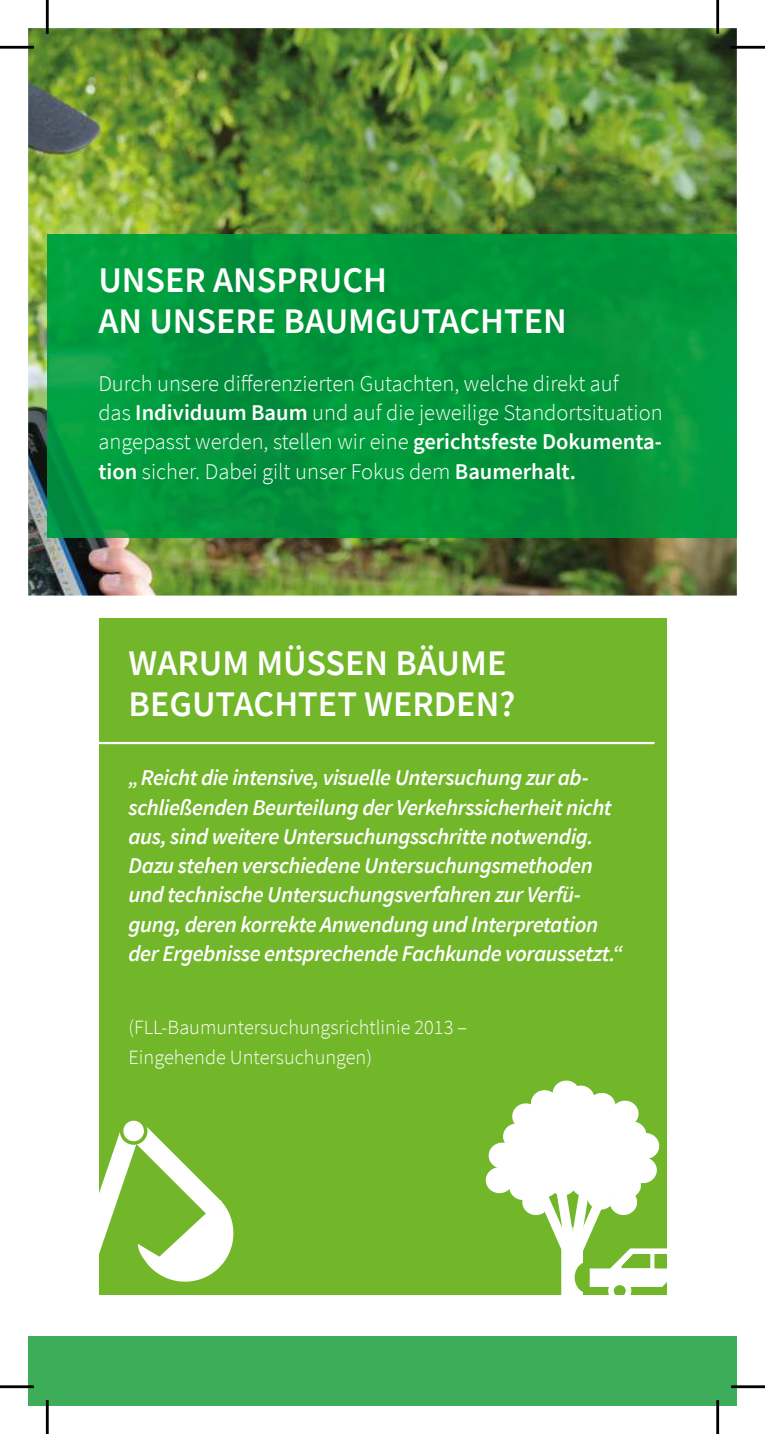
<style>
.page{position:relative;width:765px;height:1434px;background:#fff}
.page>*{position:absolute;margin:0;border:0;box-sizing:border-box;transform-origin:0 0}
.t1{font:600 36px/40.5px "Source Sans Pro";color:#fff}
.t2{font:italic 600 22.5px/29.2px "Source Sans Pro";letter-spacing:-.02em;color:#fff}
.t3{font:300 22.5px/29.2px "Source Sans Pro";color:#fff}
.t4{font:300 20.25px/29.2px "Source Sans Pro";color:#fff}
.s1{font-weight:600}
</style>
<div class="page">
<img style="left:28px;top:28px;width:708px;height:568px">
<img style="left:47px;top:234px;width:689px;height:303px">
<div style="left:28px;top:1337px;width:708px;height:69px;background:#3ead59"></div>
<div style="left:99px;top:618px;width:567px;height:676px;background:#72b62a"></div>
<svg style="left:485px;top:1080px;width:182px;height:215px"></svg>
<svg style="left:121px;top:1119px;width:25px;height:24px"></svg>
<div style="left:120px;top:1117px;width:27px;height:28px;border:4px solid #72b62a;border-radius:50%"></div>
<svg style="left:99px;top:1125px;width:134px;height:157px"></svg>
<hr style="left:96px;top:742px;width:558px;height:2px;background:#fff">
<hr style="left:0;top:46px;width:34px;height:3px;background:#000">
<hr style="left:730px;top:46px;width:34px;height:3px;background:#000">
<hr style="left:0;top:1385px;width:34px;height:3px;background:#000">
<hr style="left:730px;top:1385px;width:34px;height:3px;background:#000">
<hr style="left:46px;top:0;width:3px;height:34px;background:#000">
<hr style="left:46px;top:1400px;width:3px;height:34px;background:#000">
<hr style="left:716px;top:0;width:2px;height:34px;background:#000">
<hr style="left:716px;top:1400px;width:2px;height:34px;background:#000">
<h1 class="t1" style="left:98px;top:261px;width:469px">UNSER ANSPRUCH<br>AN UNSERE BAUMGUTACHTEN</h1>
<p class="t3" style="left:98px;top:369px;width:565px">Durch unsere differenzierten Gutachten, welche direkt auf<br>das <span class="s1">Individuum Baum</span> und auf die jeweilige Standortsituation angepasst werden, stellen wir eine <span class="s1">gerichtsfeste Dokumenta&shy;tion</span> sicher. Dabei gilt unser Fokus dem <span class="s1">Baumerhalt.</span></p>
<h1 class="t1" style="left:128px;top:644px;width:388px">WARUM MÜSSEN BÄUME<br>BEGUTACHTET WERDEN?</h1>
<p class="t2" style="left:128px;top:765px;width:495px">„ Reicht die intensive, visuelle Untersuchung zur ab&shy;schließenden Beurteilung der Verkehrssicherheit nicht aus, sind weitere Untersuchungsschritte notwendig.<br>Dazu stehen verschiedene Untersuchungsmethoden und technische Untersuchungsverfahren zur Verfü&shy;gung, deren korrekte Anwendung und Interpretation der Ergebnisse entsprechende Fachkunde voraussetzt.“</p>
<p class="t4" style="left:128px;top:1013px;width:340px">(FLL-Baumuntersuchungsrichtlinie 2013 –<br>Eingehende Untersuchungen)</p>
</div>
